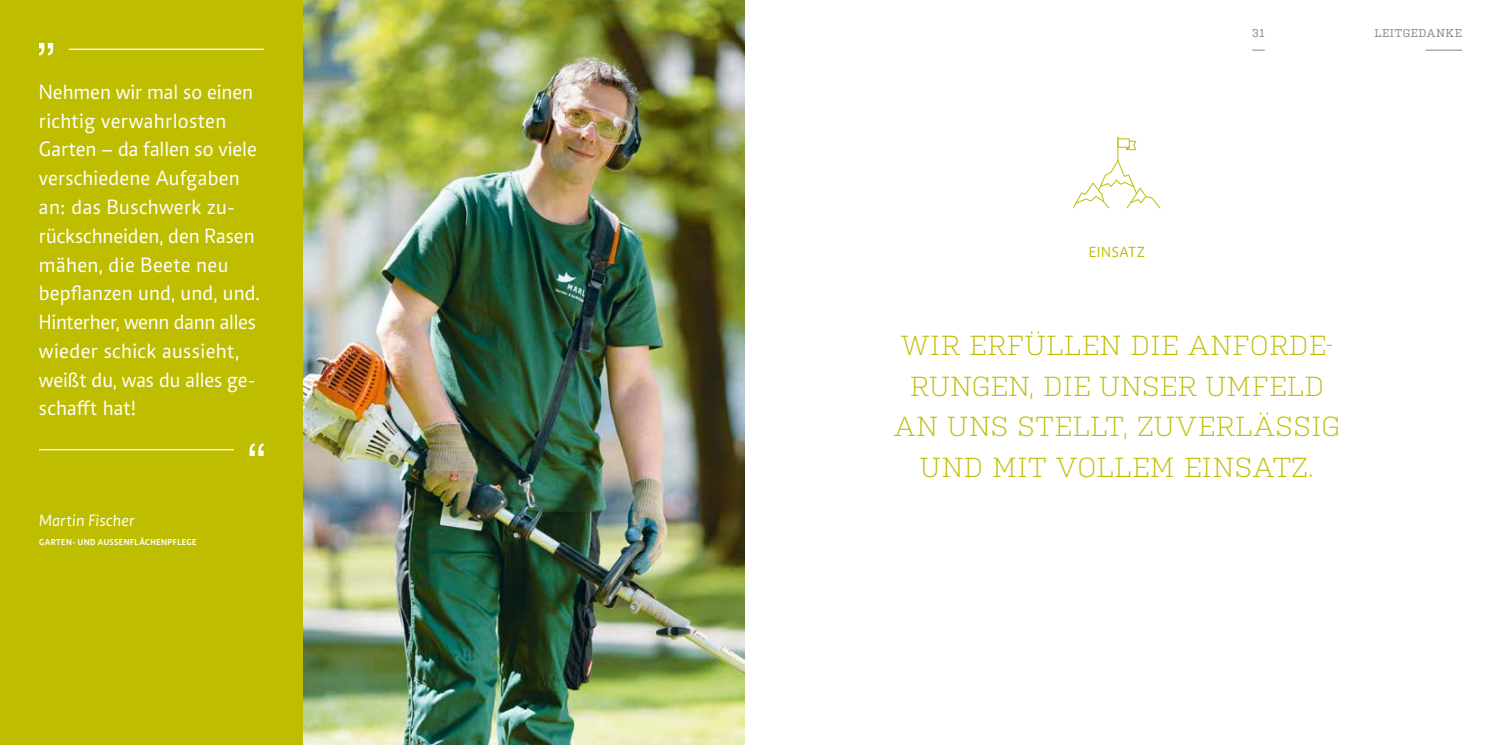
<style>
.page{position:relative;width:1489px;height:745px;background:#fff}
.page>*{position:absolute;margin:0;border:0;box-sizing:border-box;transform-origin:0 0}
.t1{font:300 27.5px/40.6px "Kulturista";letter-spacing:.02em;color:#bebd00;text-align:center}
.t2{font:21.25px/28.8px "Caput";letter-spacing:.01em;color:#fff}
.t3{font:italic 16.88px "Caput";letter-spacing:.01em;color:#fff}
.t4{font:15px "Caput";letter-spacing:.05em;color:#bebd00}
.t5{font:11.25px "Kulturista";letter-spacing:.05em;color:#878787}
.t6{font:700 8.75px "Caput";letter-spacing:.05em;color:#fff}
</style>
<div class="page">
<img style="left:303px;top:0;width:441px;height:744px">
<div style="left:0;top:0;width:303px;height:744px;background:#bebd00"></div>
<svg style="left:1073px;top:137px;width:88px;height:72px"></svg>
<hr style="left:69px;top:49px;width:195px;height:1px;background:#fff">
<svg style="left:39px;top:43px;width:14px;height:12px"></svg>
<hr style="left:39px;top:449px;width:195px;height:1px;background:#fff">
<svg style="left:249px;top:443px;width:15px;height:12px"></svg>
<svg style="left:1252px;top:50px;width:12px;height:1px"></svg>
<hr style="left:1425px;top:50px;width:36px;height:1px;background:#878787">
<p class="t2" style="left:39px;top:77px;width:222px">Nehmen wir mal so einen richtig verwahrlosten<br>Garten – da fallen so viele verschiedene Aufgaben an: das Buschwerk zu&shy;rückschneiden, den Rasen mähen, die Beete neu bepflanzen und, und, und.<br>Hinterher, wenn dann alles wieder schick aussieht, weißt du, was du alles ge&shy;schafft hat!</p>
<p class="t3" style="left:39px;top:511px;width:97px">Martin Fischer</p>
<p class="t6" style="left:39px;top:536px;width:159px">GARTEN- UND AUSSENFLÄCHENPFLEGE</p>
<p class="t4" style="left:1088px;top:244px;width:58px">EINSATZ</p>
<p class="t5" style="left:1252px;top:25px;width:14px">31</p>
<p class="t5" style="left:1374px;top:25px;width:89px">LEITGEDANKE</p>
<p class="t1" style="left:893px;top:322px;width:447px">WIR ERFÜLLEN DIE ANFORDE-<br>RUNGEN, DIE UNSER UMFELD<br>AN UNS STELLT, ZUVERLÄSSIG<br>UND MIT VOLLEM EINSATZ.</p>
</div>
